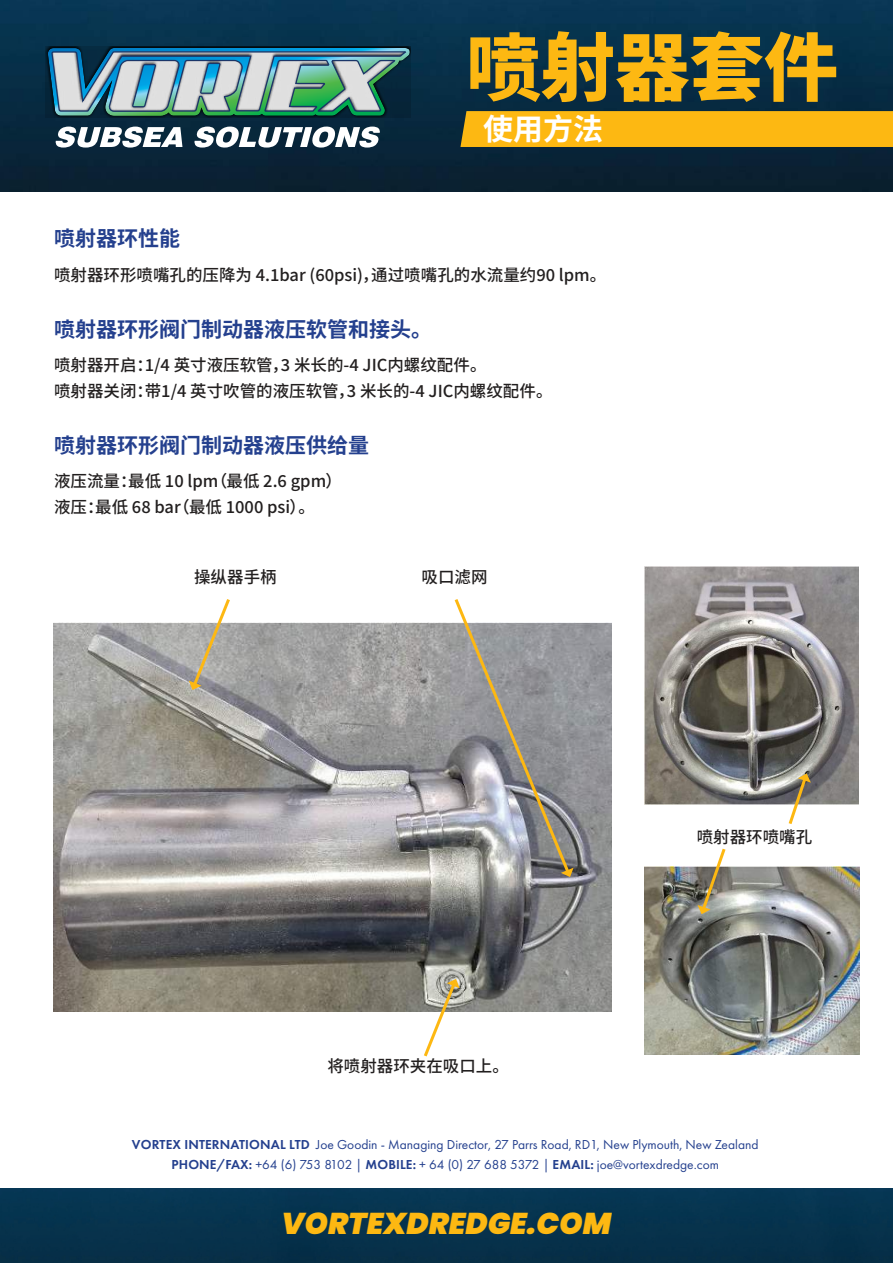
<style>
.page{position:relative;width:893px;height:1263px;background:#fff}
.page>*{position:absolute;margin:0;border:0;box-sizing:border-box;transform-origin:0 0}
.t1{font:900 74.4px "Noto Sans SC";color:#fdb812}
.t2{font:italic 900 30px "Poppins";color:#fdb812}
.t3{font:700 30px "Noto Sans SC";color:#fff}
.t4{font:700 21px "Noto Sans SC";color:#24408e}
.t5{font:500 16.5px/25.8px "Noto Sans SC";color:#221f1f}
.t6{font:13.5px/19.8px "Futura PT";color:#24408e;text-align:center}
.s1{font-weight:600}
</style>
<div class="page">
<div style="left:0;top:1188px;width:893px;height:75px;background:#06334c"></div>
<img style="left:0;top:0;width:893px;height:191px">
<svg style="left:55px;top:127px;width:325px;height:21px"></svg>
<svg style="left:46px;top:45px;width:365px;height:73px"></svg>
<img style="left:53px;top:623px;width:558px;height:389px">
<img style="left:645px;top:566px;width:214px;height:239px">
<img style="left:644px;top:867px;width:215px;height:187px">
<svg style="left:189px;top:599px;width:43px;height:91px"></svg>
<svg style="left:421px;top:979px;width:39px;height:78px"></svg>
<svg style="left:786px;top:773px;width:25px;height:51px"></svg>
<svg style="left:698px;top:848px;width:30px;height:66px"></svg>
<svg style="left:452px;top:599px;width:122px;height:278px"></svg>
<div style="left:460px;top:111px;width:433px;height:36px;background:#fdb812"></div>
<h1 class="t1" style="left:466px;top:26px;width:373px">喷射器套件</h1>
<h2 class="t3" style="left:483px;top:113px;width:121px">使用方法</h2>
<p class="t4" style="left:54px;top:227px;width:127px">喷射器环性能</p>
<p class="t5" style="left:54px;top:262px;width:554px">喷射器环形喷嘴孔的压降为 4.1bar (60psi)，通过喷嘴孔的水流量约90 lpm。</p>
<p class="t4" style="left:54px;top:317px;width:380px">喷射器环形阀门制动器液压软管和接头。</p>
<p class="t5" style="left:54px;top:352px;width:500px">喷射器开启：1/4 英寸液压软管，3 米长的-4 JIC内螺纹配件。<br>喷射器关闭：带1/4 英寸吹管的液压软管，3 米长的-4 JIC内螺纹配件。</p>
<p class="t4" style="left:54px;top:433px;width:316px">喷射器环形阀门制动器液压供给量</p>
<p class="t5" style="left:54px;top:468px;width:290px">液压流量：最低 10 lpm（最低 2.6 gpm）液压：最低 68 bar（最低 1000 psi）。</p>
<p class="t5" style="left:194px;top:564px;width:84px">操纵器手柄</p>
<p class="t5" style="left:422px;top:564px;width:67px">吸口滤网</p>
<p class="t5" style="left:327px;top:1053px;width:183px">将喷射器环夹在吸口上。</p>
<p class="t5" style="left:697px;top:824px;width:117px">喷射器环喷嘴孔</p>
<p class="t6" style="left:132px;top:1136px;width:628px"><span class="s1">VORTEX INTERNATIONAL LTD</span> Joe Goodin - Managing Director, 27 Parrs Road, RD1, New Plymouth, New Zealand<br><span class="s1">PHONE/FAX:</span> +64 (6) 753 8102 | <span class="s1">MOBILE:</span> + 64 (0) 27 688 5372 | <span class="s1">EMAIL:</span> joe@vortexdredge.com</p>
<h2 class="t2" style="left:282px;top:1206px;width:331px">VORTEXDREDGE.COM</h2>
</div>
